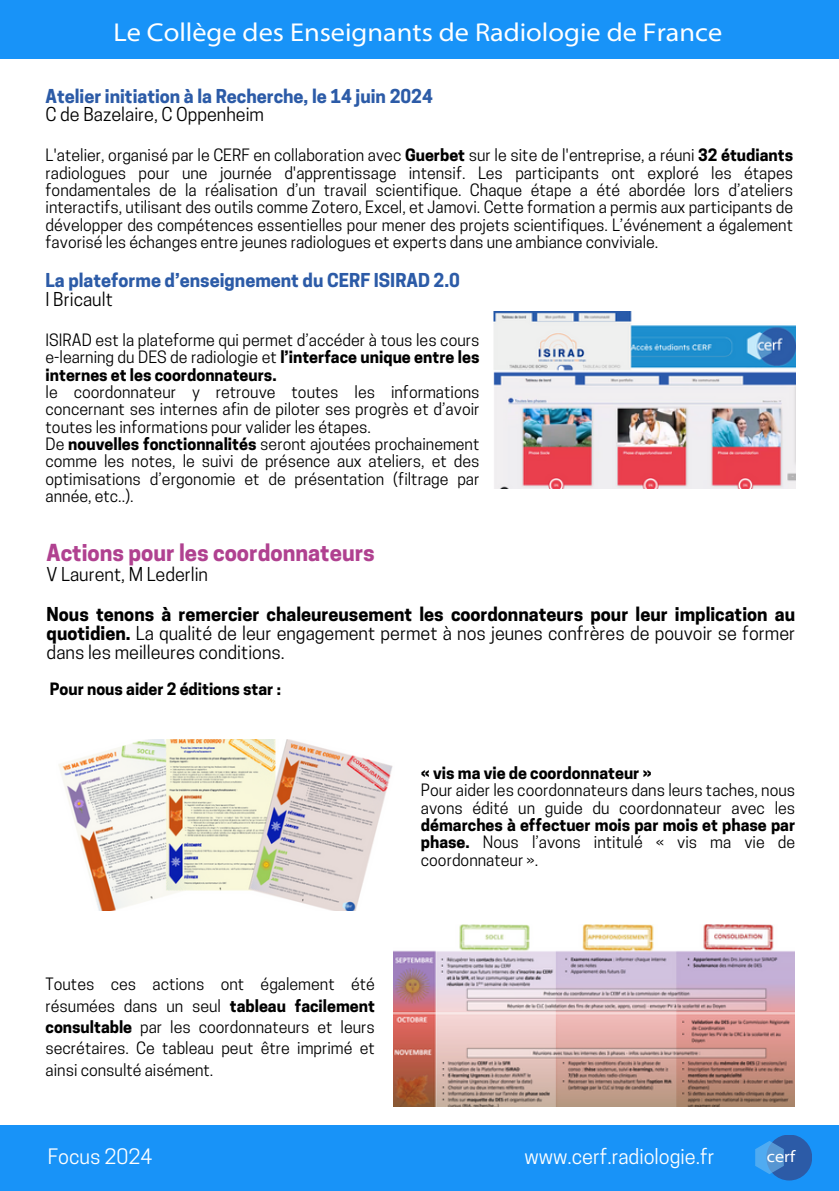
<style>
.page{position:relative;width:839px;height:1191px;background:#fff}
.page>*{position:absolute;margin:0;border:0;box-sizing:border-box;transform-origin:0 0}
.t1{font:semi-expanded 26px "Myriad Pro";color:#fff}
.t2{font:700 22px "Cooper Hewitt";color:#b04190}
.t3{font:20px "Cooper Hewitt";color:#fff}
.t4{font:18px/18.6px "Cooper Hewitt";color:#000;text-align:justify}
.t5{font:700 18px/18.6px "Cooper Hewitt";color:#2c5ba7}
.t6{font:semi-expanded 16.6px "Myriad Pro";color:#fff}
.t7{font:16px/17.4px "Cooper Hewitt";color:#000;text-align:justify}
.t8{font:700 16px "Cooper Hewitt";color:#000}
.s1{font-weight:400;color:#000}
.s2{font-weight:700}
</style>
<div class="page">
<div style="left:0;top:0;width:838px;height:1191px;background:#1893f8"></div>
<div style="left:766px;top:1135px;width:46px;height:46px;background:#2c5ba7;border-radius:50%"></div>
<svg style="left:755px;top:1141px;width:28px;height:33px"></svg>
<div style="left:0;top:60px;width:838px;height:1065px;background:#fff"></div>
<img style="left:494px;top:311px;width:301px;height:177px">
<img style="left:59px;top:740px;width:334px;height:171px">
<img style="left:394px;top:925px;width:400px;height:181px">
<p class="t1" style="left:113px;top:21px;width:610px">Le Collège des Enseignants de Radiologie de France</p>
<h3 class="t5" style="left:46px;top:89px;width:389px">Atelier initiation à la Recherche, le 14 juin 2024<br><span class="s1">C de Bazelaire, C Oppenheim</span></h3>
<p class="t7" style="left:46px;top:149px;width:749px">L'atelier, organisé par le CERF en collaboration avec <span class="s2">Guerbet</span> sur le site de l'entreprise, a réuni <span class="s2">32 étudiants </span>radiologues pour une journée d'apprentissage intensif. Les participants ont exploré les étapes fondamentales de la réalisation d’un travail scientifique. Chaque étape a été abordée lors d’ateliers interactifs, utilisant des outils comme Zotero, Excel, et Jamovi. Cette formation a permis aux participants de développer des compétences essentielles pour mener des projets scientifiques. L’événement a également favorisé les échanges entre jeunes radiologues et experts dans une ambiance conviviale.</p>
<p class="t5" style="left:46px;top:273px;width:416px">La plateforme d’enseignement du CERF ISIRAD 2.0<br><span class="s1">I Bricault</span></p>
<p class="t7" style="left:46px;top:333px;width:435px">ISIRAD est la plateforme qui permet d’accéder à tous les cours e-learning du DES de radiologie et <span class="s2">l’interface unique entre les internes et les coordonnateurs.</span></p>
<p class="t7" style="left:46px;top:385px;width:435px">le coordonnateur y retrouve toutes les informations concernant ses internes afin de piloter ses progrès et d’avoir toutes les informations pour valider les étapes.</p>
<h2 class="t7" style="left:46px;top:437px;width:435px">De <span class="s2">nouvelles fonctionnalités</span> seront ajoutées prochainement comme les notes, le suivi de présence aux ateliers, et des optimisations d’ergonomie et de présentation (filtrage par année, etc..).</h2>
<h3 class="t2" style="left:47px;top:545px;width:330px">Actions pour les coordonnateurs</h3>
<h3 class="t4" style="left:47px;top:568px;width:163px">V Laurent, M Lederlin</h3>
<p class="t4" style="left:47px;top:608px;width:750px"><span class="s2">Nous tenons à remercier chaleureusement les coordonnateurs pour leur implication au quotidien.</span> La qualité de leur engagement permet à nos jeunes confrères de pouvoir se former dans les meilleures conditions.</p>
<p class="t8" style="left:50px;top:683px;width:232px">Pour nous aider 2 éditions star :</p>
<p class="t7" style="left:46px;top:976px;width:331px;line-height:21.4px">Toutes ces actions ont également été résumées dans un seul <span class="s2">tableau facilement consultable</span> par les coordonnateurs et leurs secrétaires. Ce tableau peut être imprimé et ainsi consulté aisément.</p>
<p class="t3" style="left:48px;top:1149px;width:106px">Focus 2024</p>
<p class="t8" style="left:421px;top:767px;width:232px">« vis ma vie de coordonnateur »</p>
<p class="t7" style="left:421px;top:784px;width:376px">Pour aider les coordonnateurs dans leurs taches, nous avons édité un guide du coordonnateur avec les <span class="s2">démarches à effectuer mois par mois et phase par phase.</span> Nous l’avons intitulé « vis ma vie de coordonnateur ».</p>
<h3 class="t3" style="left:524px;top:1149px;width:191px">www.cerf.radiologie.fr</h3>
<h1 class="t6" style="left:766px;top:1149px;width:30px">cerf</h1>
</div>
